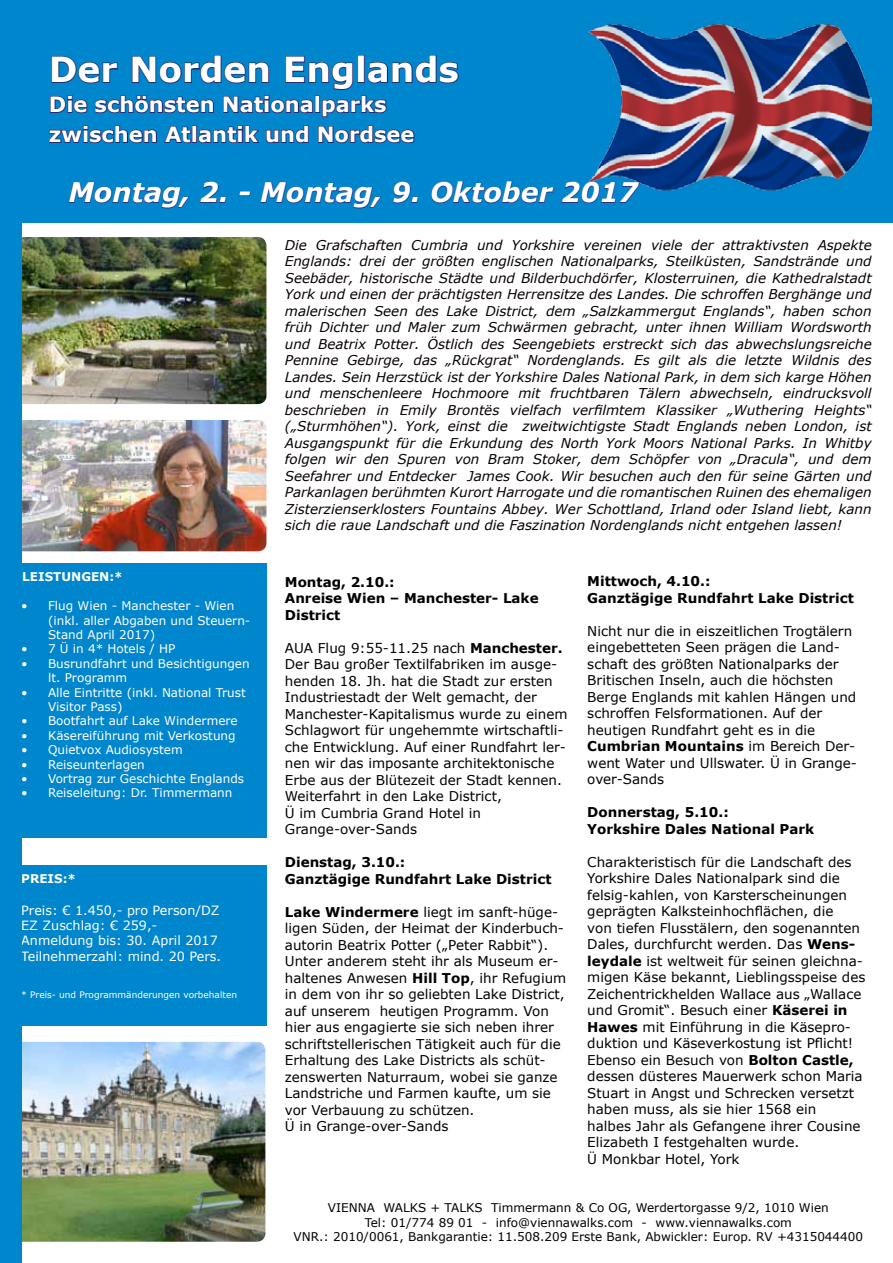
<style>
.page{position:relative;width:893px;height:1263px;background:#fff}
.page>*{position:absolute;margin:0;border:0;box-sizing:border-box;transform-origin:0 0}
.t1{font:700 34.5px "Verdana";color:#fff}
.t2{font:italic 700 27px "Verdana";color:#fff}
.t3{font:700 21px/30px "Verdana";color:#fff}
.t4{font:13.5px/16.5px "Verdana";color:#000}
.t5{font:italic 13.5px/16.5px "Verdana";color:#080101;text-align:justify}
.t6{font:700 13.5px/16.5px "Verdana";color:#000}
.t7{font:12.75px/15.3px "Verdana";color:#fff}
.t8{font:12px/14.4px "Verdana";color:#fff}
.t9{font:12px/14.4px "Verdana";color:#000;text-align:center}
.t10{font:700 12px "Verdana";color:#fff}
.t11{font:9px "Verdana";color:#fff}
.s1{font-weight:700}
</style>
<div class="page">
<div style="left:0;top:0;width:893px;height:222px;background:#0086cc"></div>
<div style="left:16px;top:865px;width:250px;height:161px;background:#0086cc"></div>
<div style="left:16px;top:563px;width:250px;height:275px;background:#0086cc"></div>
<img style="left:21px;top:1042px;width:244px;height:200px">
<img style="left:21px;top:237px;width:245px;height:167px">
<img style="left:21px;top:420px;width:245px;height:131px">
<div style="left:0;top:222px;width:21px;height:1041px;background:#0086cc"></div>
<img style="left:588px;top:23px;width:284px;height:168px">
<svg style="left:50px;top:55px;width:409px;height:63px"></svg>
<svg style="left:49px;top:125px;width:260px;height:19px"></svg>
<svg style="left:318px;top:125px;width:97px;height:19px"></svg>
<svg style="left:68px;top:182px;width:122px;height:27px"></svg>
<svg style="left:200px;top:182px;width:27px;height:21px"></svg>
<svg style="left:239px;top:191px;width:12px;height:5px"></svg>
<svg style="left:260px;top:182px;width:121px;height:27px"></svg>
<svg style="left:393px;top:182px;width:26px;height:22px"></svg>
<svg style="left:431px;top:181px;width:123px;height:23px"></svg>
<svg style="left:561px;top:182px;width:79px;height:22px"></svg>
<h1 class="t1" style="left:49px;top:45px;width:412px">Der Norden Englands</h1>
<h3 class="t3" style="left:49px;top:89px;width:367px">Die schönsten Nationalparks zwischen Atlantik und Nordsee</h3>
<h2 class="t2" style="left:68px;top:173px;width:571px">Montag, 2. - Montag, 9. Oktober 2017</h2>
<p class="t10" style="left:22px;top:568px;width:102px">LEISTUNGEN:*</p>
<p class="t8" style="left:48px;top:599px;width:204px;text-indent:-27px">• Flug Wien - Manchester - Wien (inkl. aller Abgaben und Steuern-<br>Stand April 2017)</p>
<p class="t8" style="left:21px;top:642px;width:156px">• 7 Ü in 4* Hotels / HP</p>
<p class="t8" style="left:48px;top:656px;width:203px;text-indent:-27px">• Busrundfahrt und Besichtigungen lt. Programm</p>
<p class="t8" style="left:48px;top:685px;width:199px;text-indent:-27px">• Alle Eintritte (inkl. National Trust<br>Visitor Pass)</p>
<p class="t8" style="left:21px;top:714px;width:218px">• Bootfahrt auf Lake Windermere</p>
<p class="t8" style="left:21px;top:728px;width:216px">• Käsereiführung mit Verkostung</p>
<p class="t8" style="left:21px;top:743px;width:163px">• Quietvox Audiosystem</p>
<p class="t8" style="left:21px;top:757px;width:125px">• Reiseunterlagen</p>
<p class="t8" style="left:21px;top:771px;width:225px">• Vortrag zur Geschichte Englands</p>
<p class="t8" style="left:21px;top:786px;width:213px">• Reiseleitung: Dr. Timmermann</p>
<p class="t10" style="left:21px;top:870px;width:56px">PREIS:*</p>
<p class="t7" style="left:21px;top:902px;width:201px">Preis: € 1.450,- pro Person/DZ<br>EZ Zuschlag: € 259,-<br>Anmeldung bis: 30. April 2017<br>Teilnehmerzahl: mind. 20 Pers.</p>
<p class="t11" style="left:21px;top:988px;width:217px">* Preis- und Programmänderungen vorbehalten</p>
<p class="t5" style="left:285px;top:236px;width:588px">Die Grafschaften Cumbria und Yorkshire vereinen viele der attraktivsten Aspekte Englands: drei der größten englischen Nationalparks, Steilküsten, Sandstrände und Seebäder, historische Städte und Bilderbuchdörfer, Klosterruinen, die Kathedralstadt York und einen der prächtigsten Herrensitze des Landes. Die schroffen Berghänge und malerischen Seen des Lake District, dem „Salzkammergut Englands“, haben schon früh Dichter und Maler zum Schwärmen gebracht, unter ihnen William Wordsworth und Beatrix Potter. Östlich des Seengebiets erstreckt sich das abwechslungsreiche Pennine Gebirge, das „Rückgrat“ Nordenglands. Es gilt als die letzte Wildnis des Landes. Sein Herzstück ist der Yorkshire Dales National Park, in dem sich karge Höhen und menschenleere Hochmoore mit fruchtbaren Tälern abwechseln, eindrucksvoll beschrieben in Emily Brontës vielfach verfilmtem Klassiker „Wuthering Heights“ („Sturmhöhen“). York, einst die zweitwichtigste Stadt Englands neben London, ist Ausgangspunkt für die Erkundung des North York Moors National Parks. In Whitby folgen wir den Spuren von Bram Stoker, dem Schöpfer von „Dracula“, und dem Seefahrer und Entdecker James Cook. Wir besuchen auch den für seine Gärten und Parkanlagen berühmten Kurort Harrogate und die romantischen Ruinen des ehemaligen Zisterzienserklosters Fountains Abbey. Wer Schottland, Irland oder Island liebt, kann sich die raue Landschaft und die Faszination Nordenglands nicht entgehen lassen!</p>
<p class="t6" style="left:285px;top:573px;width:255px">Montag, 2.10.:<br>Anreise Wien – Manchester- Lake<br>District</p>
<p class="t4" style="left:285px;top:639px;width:284px">AUA Flug 9:55-11.25 nach <span class="s1">Manchester.<br></span>Der Bau großer Textilfabriken im ausge&shy;henden 18. Jh. hat die Stadt zur ersten Industriestadt der Welt gemacht, der Manchester-Kapitalismus wurde zu einem Schlagwort für ungehemmte wirtschaftli&shy;che Entwicklung. Auf einer Rundfahrt ler&shy;nen wir das imposante architektonische Erbe aus der Blütezeit der Stadt kennen.<br>Weiterfahrt in den Lake District,<br>Ü im Cumbria Grand Hotel in Grange-over-Sands</p>
<p class="t6" style="left:285px;top:853px;width:268px">Dienstag, 3.10.:<br>Ganztägige Rundfahrt Lake District</p>
<p class="t4" style="left:285px;top:903px;width:283px"><span class="s1">Lake Windermere</span> liegt im sanft-hüge&shy;ligen Süden, der Heimat der Kinderbuch&shy;autorin Beatrix Potter („Peter Rabbit“).<br>Unter anderem steht ihr als Museum er&shy;haltenes Anwesen <span class="s1">Hill Top</span>, ihr Refugium in dem von ihr so geliebten Lake District, auf unserem heutigen Programm. Von hier aus engagierte sie sich neben ihrer schriftstellerischen Tätigkeit auch für die Erhaltung des Lake Districts als schüt&shy;zenswerten Naturraum, wobei sie ganze Landstriche und Farmen kaufte, um sie vor Verbauung zu schützen.<br>Ü in Grange-over-Sands</p>
<p class="t6" style="left:587px;top:573px;width:268px">Mittwoch, 4.10.:<br>Ganztägige Rundfahrt Lake District</p>
<p class="t4" style="left:587px;top:623px;width:271px">Nicht nur die in eiszeitlichen Trogtälern eingebetteten Seen prägen die Land&shy;schaft des größten Nationalparks der Britischen Inseln, auch die höchsten Berge Englands mit kahlen Hängen und schroffen Felsformationen. Auf der heutigen Rundfahrt geht es in die <span class="s1">Cumbrian Mountains</span> im Bereich Der&shy;went Water und Ullswater. Ü in Grange&shy;over-Sands</p>
<p class="t6" style="left:587px;top:804px;width:228px">Donnerstag, 5.10.:<br>Yorkshire Dales National Park</p>
<p class="t4" style="left:587px;top:854px;width:280px">Charakteristisch für die Landschaft des Yorkshire Dales Nationalpark sind die felsig-kahlen, von Karsterscheinungen geprägten Kalksteinhochflächen, die<br>von tiefen Flusstälern, den sogenannten Dales, durchfurcht werden. Das <span class="s1">Wens&shy;leydale</span> ist weltweit für seinen gleichna&shy;migen Käse bekannt, Lieblingsspeise des Zeichentrickhelden Wallace aus „Wallace und Gromit“. Besuch einer <span class="s1">Käserei in Hawes</span> mit Einführung in die Käsepro&shy;duktion und Käseverkostung ist Pflicht!<br>Ebenso ein Besuch von <span class="s1">Bolton Castle, </span>dessen düsteres Mauerwerk schon Maria Stuart in Angst und Schrecken versetzt haben muss, als sie hier 1568 ein<br>halbes Jahr als Gefangene ihrer Cousine Elizabeth I festgehalten wurde.<br>Ü Monkbar Hotel, York</p>
<p class="t9" style="left:294px;top:1201px;width:571px">VIENNA WALKS + TALKS Timmermann &amp; Co OG, Werdertorgasse 9/2, 1010 Wien<br>Tel: 01/774 89 01 - info@viennawalks.com - www.viennawalks.com<br>VNR.: 2010/0061, Bankgarantie: 11.508.209 Erste Bank, Abwickler: Europ. RV +4315044400</p>
</div>
